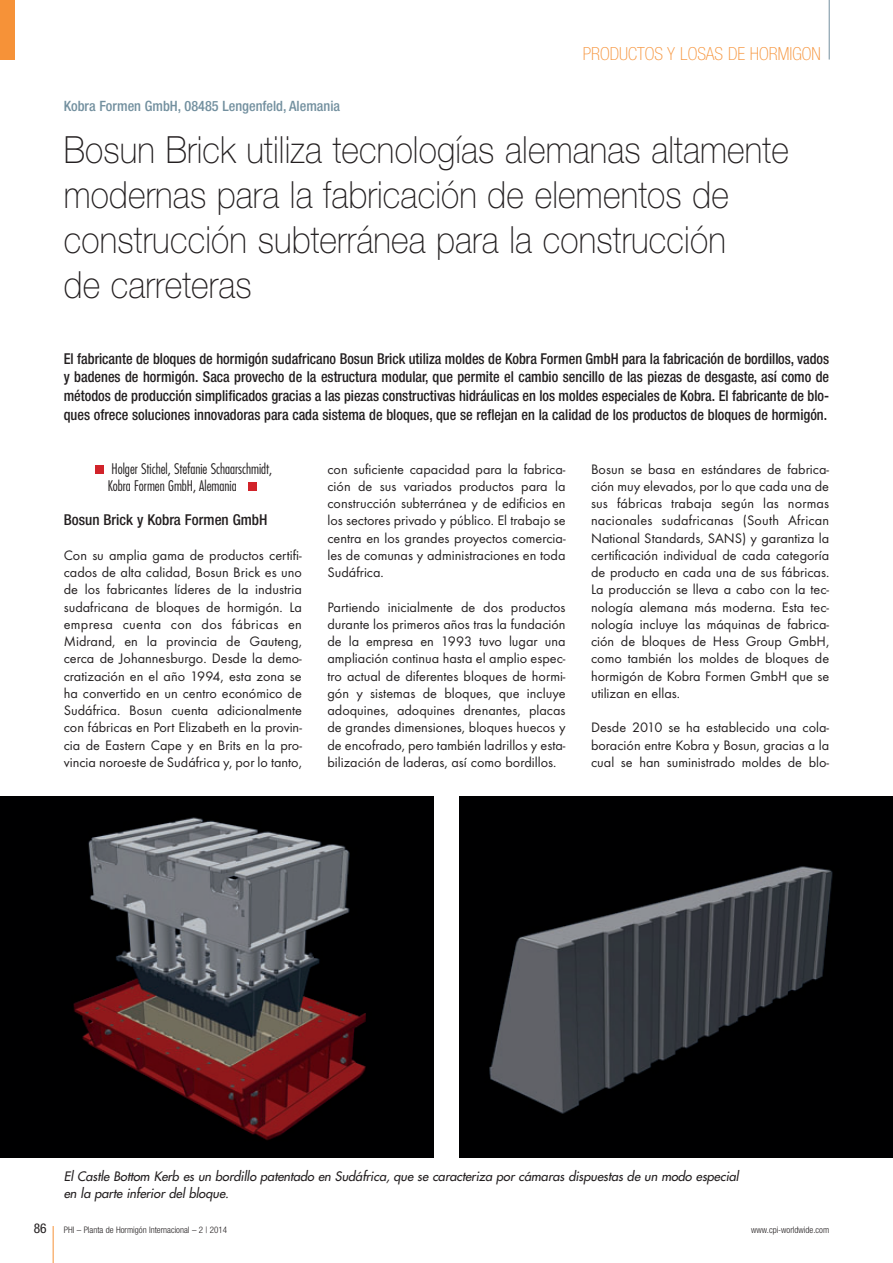
<style>
.page{position:relative;width:893px;height:1263px;background:#fff}
.page>*{position:absolute;margin:0;border:0;box-sizing:border-box;transform-origin:0 0}
.t1{font:100 37.5px/45px "Helvetica Neue";letter-spacing:.005em;color:#231f20;scale:.9 1}
.t2{font:100 condensed 18px "Helvetica Neue";color:#f69238}
.t3{font:500 condensed 15px/18.8px "Helvetica Neue";color:#231f20;text-align:justify;scale:.95 1}
.t4{font:500 condensed 15px "Helvetica Neue";color:#231f20}
.t5{font:14.25px/17.2px "Futura T";color:#231f20;text-align:justify}
.t6{font:300 condensed 14.25px/17.2px "Futura";color:#231f20}
.t7{font:500 condensed 14.25px "Helvetica Neue";color:#73909f}
.t8{font:condensed 13.5px "Helvetica Neue";color:#231f20}
.t9{font:italic 12.75px/17.2px "Futura";color:#231f20}
.t10{font:300 condensed 9px "Helvetica Neue";color:#231f20}
</style>
<div class="page">
<img style="left:892px;top:796px;width:1px;height:362px">
<hr style="left:53px;top:1226px;width:1px;height:37px;background:#f69238">
<hr style="left:829px;top:0;width:1px;height:60px;background:#73909f">
<div style="left:0;top:0;width:15px;height:60px;background:#f69238"></div>
<div style="left:95px;top:465px;width:9px;height:9px;background:#d1232a"></div>
<div style="left:248px;top:482px;width:8px;height:9px;background:#d1232a"></div>
<img style="left:0;top:797px;width:434px;height:360px">
<img style="left:459px;top:797px;width:433px;height:360px">
<p class="t7" style="left:64px;top:98px;width:278px">Kobra Formen GmbH, 08485 Lengenfeld, Alemania</p>
<p class="t2" style="left:583px;top:43px;width:239px">PRODUCTOS Y LOSAS DE HORMIGON</p>
<h1 class="t1" style="left:64px;top:127px;width:807px">Bosun Brick utiliza tecnologías alemanas altamente modernas para la fabricación de elementos de construcción subterránea para la construcción<br>de carreteras</h1>
<p class="t3" style="left:64px;top:349px;width:807px">El fabricante de bloques de hormigón sudafricano Bosun Brick utiliza moldes de Kobra Formen GmbH para la fabricación de bordillos, vados y badenes de hormigón. Saca provecho de la estructura modular, que permite el cambio sencillo de las piezas de desgaste, así como de métodos de producción simplificados gracias a las piezas constructivas hidráulicas en los moldes especiales de Kobra. El fabricante de blo&shy;ques ofrece soluciones innovadoras para cada sistema de bloques, que se reflejan en la calidad de los productos de bloques de hormigón.</p>
<p class="t6" style="left:108px;top:459px;width:166px">Holger Stichel, Stefanie Schaarschmidt,<br>Kobra Formen GmbH, Alemania</p>
<p class="t4" style="left:64px;top:511px;width:205px">Bosun Brick y Kobra Formen GmbH</p>
<p class="t5" style="left:64px;top:546px;width:240px">Con su amplia gama de productos certifi&shy;cados de alta calidad, Bosun Brick es uno de los fabricantes líderes de la industria sudafricana de bloques de hormigón. La empresa cuenta con dos fábricas en Midrand, en la provincia de Gauteng, cerca de Johannesburgo. Desde la demo&shy;cratización en el año 1994, esta zona se ha convertido en un centro económico de Sudáfrica. Bosun cuenta adicionalmente con fábricas en Port Elizabeth en la provin&shy;cia de Eastern Cape y en Brits en la pro&shy;vincia noroeste de Sudáfrica y, por lo tanto,</p>
<p class="t5" style="left:327px;top:460px;width:240px">con suficiente capacidad para la fabrica&shy;ción de sus variados productos para la construcción subterránea y de edificios en los sectores privado y público. El trabajo se centra en los grandes proyectos comercia&shy;les de comunas y administraciones en toda Sudáfrica.</p>
<p class="t5" style="left:327px;top:598px;width:240px">Partiendo inicialmente de dos productos durante los primeros años tras la fundación de la empresa en 1993 tuvo lugar una ampliación continua hasta el amplio espec&shy;tro actual de diferentes bloques de hormi&shy;gón y sistemas de bloques, que incluye adoquines, adoquines drenantes, placas de grandes dimensiones, bloques huecos y de encofrado, pero también ladrillos y esta&shy;bilización de laderas, así como bordillos.</p>
<p class="t5" style="left:591px;top:460px;width:240px">Bosun se basa en estándares de fabrica&shy;ción muy elevados, por lo que cada una de sus fábricas trabaja según las normas nacionales sudafricanas (South African National Standards, SANS) y garantiza la certificación individual de cada categoría de producto en cada una de sus fábricas.<br>La producción se lleva a cabo con la tec&shy;nología alemana más moderna. Esta tec&shy;nología incluye las máquinas de fabrica&shy;ción de bloques de Hess Group GmbH, como también los moldes de bloques de hormigón de Kobra Formen GmbH que se utilizan en ellas.</p>
<p class="t5" style="left:591px;top:719px;width:240px">Desde 2010 se ha establecido una cola&shy;boración entre Kobra y Bosun, gracias a la cual se han suministrado moldes de blo-</p>
<p class="t9" style="left:64px;top:1167px;width:679px">El Castle Bottom Kerb es un bordillo patentado en Sudáfrica, que se caracteriza por cámaras dispuestas de un modo especial en la parte inferior del bloque.</p>
<p class="t8" style="left:34px;top:1220px;width:14px">86</p>
<p class="t10" style="left:64px;top:1224px;width:165px">PHI – Planta de Hormigón Internacional – 2 | 2014</p>
<p class="t10" style="left:751px;top:1224px;width:79px">www.cpi-worldwide.com</p>
</div>
